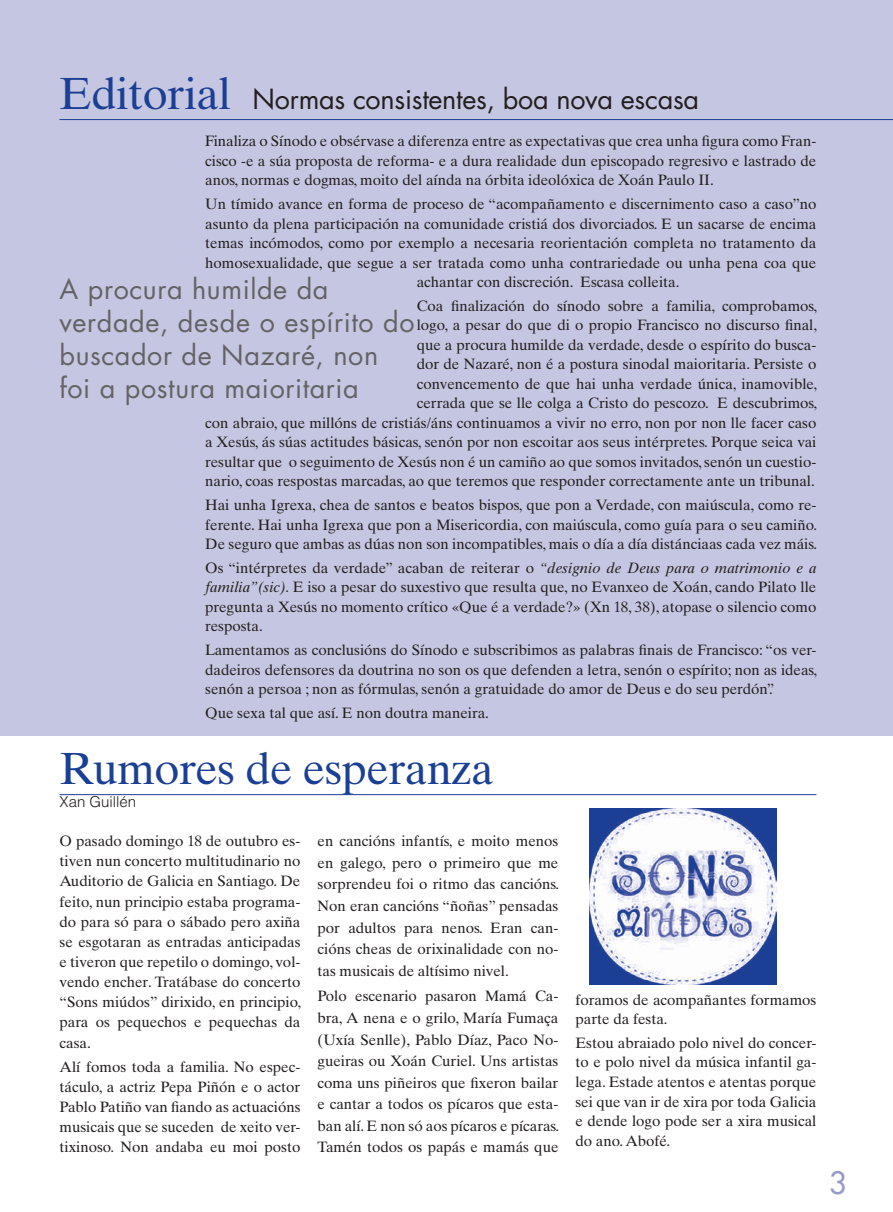
<style>
.page{position:relative;width:893px;height:1212px;background:#fff}
.page>*{position:absolute;margin:0;border:0;box-sizing:border-box;transform-origin:0 0}
.t1{font:45px "Times Ten LT Std";letter-spacing:-.01em;color:#1b3f94}
.t2{font:500 30px "Futura Std";color:#979aca}
.t3{font:27px/33px "Futura Std";letter-spacing:.02em;color:#636366}
.t4{font:27px "Futura Std";letter-spacing:-.01em;color:#231f20}
.t5{font:15px/19.5px "Times Ten LT Std";color:#231f20;text-align:justify}
.t6{font:300 15px "Helvetica LT Std";color:#231f20}
.s1{font-family:"Times Ten LT Std";font-size:45px;color:#1b3f94}
.s2{font-style:italic}
</style>
<div class="page">
<div style="left:0;top:0;width:893px;height:736px;background:#c5c6e1"></div>
<hr style="left:60px;top:119px;width:833px;height:1px;background:#1b3f94">
<hr style="left:60px;top:794px;width:756px;height:1px;background:#1b3f94">
<img style="left:590px;top:808px;width:186px;height:176px">
<h3 class="t4" style="left:60px;top:82px;width:641px"><span class="s1">Editorial</span> Normas consistentes, boa nova escasa</h3>
<p class="t5" style="left:205px;top:131px;width:613px">Finaliza o Sínodo e obsérvase a diferenza entre as expectativas que crea unha figura como Fran&shy;cisco -e a súa proposta de reforma- e a dura realidade dun episcopado regresivo e lastrado de anos, normas e dogmas, moito del aínda na órbita ideolóxica de Xoán Paulo II.</p>
<p class="t5" style="left:205px;top:194px;width:613px">Un tímido avance en forma de proceso de “acompañamento e discernimento caso a caso”no</p>
<p class="t5" style="left:205px;top:214px;width:613px">asunto da plena participación na comunidade cristiá dos divorciados. E un sacarse de encima</p>
<p class="t5" style="left:205px;top:233px;width:613px">temas incómodos, como por exemplo a necesaria reorientación completa no tratamento da</p>
<p class="t5" style="left:205px;top:253px;width:613px">homosexualidade, que segue a ser tratada como unha contrariedade ou unha pena coa que</p>
<p class="t5" style="left:417px;top:272px;width:264px">achantar con discreción. Escasa colleita.</p>
<p class="t5" style="left:205px;top:296px;width:614px;text-align:right">Coa finalización do sínodo sobre a familia, comprobamos,<br>logo, a pesar do que di o propio Francisco no discurso final,<br>que a procura humilde da verdade, desde o espírito do busca-<br>dor de Nazaré, non é a postura sinodal maioritaria. Persiste o<br>convencemento de que hai unha verdade única, inamovible,<br>cerrada que se lle colga a Cristo do pescozo. E descubrimos,<br>con abraio, que millóns de cristiás/áns continuamos a vivir no erro, non por non lle facer caso a Xesús, ás súas actitudes básicas, senón por non escoitar aos seus intérpretes. Porque seica vai resultar que o seguimento de Xesús non é un camiño ao que somos invitados, senón un cuestio&shy;nario, coas respostas marcadas, ao que teremos que responder correctamente ante un tribunal.</p>
<p class="t5" style="left:205px;top:495px;width:614px">Hai unha Igrexa, chea de santos e beatos bispos, que pon a Verdade, con maiúscula, como re&shy;ferente. Hai unha Igrexa que pon a Misericordia, con maiúscula, como guía para o seu camiño.<br>De seguro que ambas as dúas non son incompatibles, mais o día a día distánciaas cada vez máis.</p>
<p class="t5" style="left:205px;top:558px;width:613px">Os “intérpretes da verdade” acaban de reiterar o <span class="s2">“designio de Deus para o matrimonio e a familia”(sic).</span> E iso a pesar do suxestivo que resulta que, no Evanxeo de Xoán, cando Pilato lle pregunta a Xesús no momento crítico «Que é a verdade?» (Xn 18, 38), atopase o silencio como resposta.</p>
<p class="t5" style="left:205px;top:640px;width:614px">Lamentamos as conclusións do Sínodo e subscribimos as palabras finais de Francisco: “os ver&shy;dadeiros defensores da doutrina no son os que defenden a letra, senón o espírito; non as ideas, senón a persoa ; non as fórmulas, senón a gratuidade do amor de Deus e do seu perdón”.</p>
<p class="t5" style="left:205px;top:703px;width:285px">Que sexa tal que así. E non doutra maneira.</p>
<h3 class="t3" style="left:60px;top:273px;width:357px">A procura humilde da verdade, desde o espírito do buscador de Nazaré, non foi a postura maioritaria</h3>
<h1 class="t1" style="left:60px;top:742px;width:436px">Rumores de esperanza</h1>
<p class="t6" style="left:60px;top:792px;width:78px">Xan Guillén</p>
<p class="t5" style="left:60px;top:831px;width:243px;line-height:20.1px">O pasado domingo 18 de outubro es&shy;tiven nun concerto multitudinario no Auditorio de Galicia en Santiago. De feito, nun principio estaba programa&shy;do para só para o sábado pero axiña se esgotaran as entradas anticipadas e tiveron que repetilo o domingo, vol&shy;vendo encher. Tratábase do concerto “Sons miúdos” dirixido, en principio, para os pequechos e pequechas da casa.</p>
<p class="t5" style="left:60px;top:1057px;width:242px;line-height:20.1px">Alí fomos toda a familia. No espec&shy;táculo, a actriz Pepa Piñón e o actor Pablo Patiño van fiando as actuacións musicais que se suceden de xeito ver&shy;tixinoso. Non andaba eu moi posto</p>
<p class="t5" style="left:317px;top:830px;width:243px;line-height:21.6px">en cancións infantís, e moito menos en galego, pero o primeiro que me sorprendeu foi o ritmo das cancións.<br>Non eran cancións “ñoñas” pensadas por adultos para nenos. Eran can&shy;cións cheas de orixinalidade con no&shy;tas musicais de altísimo nivel.</p>
<p class="t5" style="left:317px;top:985px;width:243px;line-height:21.6px">Polo escenario pasaron Mamá Ca&shy;bra, A nena e o grilo, María Fumaça (Uxía Senlle), Pablo Díaz, Paco No&shy;gueiras ou Xoán Curiel. Uns artistas coma uns piñeiros que fixeron bailar e cantar a todos os pícaros que esta&shy;ban alí. E non só aos pícaros e pícaras.<br>Tamén todos os papás e mamás que</p>
<p class="t5" style="left:575px;top:990px;width:242px">foramos de acompañantes formamos parte da festa.</p>
<p class="t5" style="left:575px;top:1033px;width:242px">Estou abraiado polo nivel do concer&shy;to e polo nivel da música infantil ga&shy;lega. Estade atentos e atentas porque sei que van ir de xira por toda Galicia e dende logo pode ser a xira musical do ano. Abofé.</p>
<h2 class="t2" style="left:829px;top:1164px;width:19px">3</h2>
</div>
